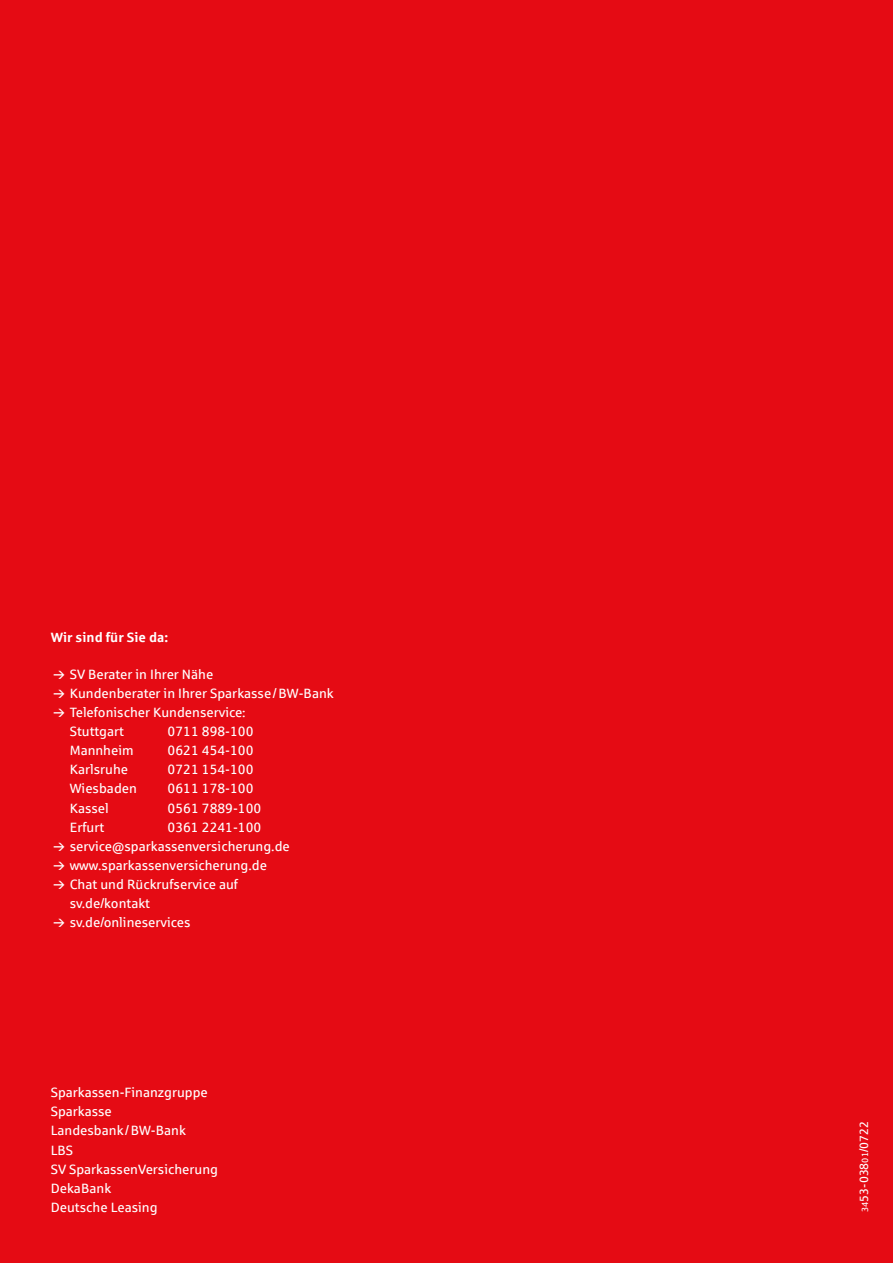
<style>
.page{position:relative;width:893px;height:1263px;background:#e50b14}
.page>*{position:absolute;margin:0;border:0;box-sizing:border-box;transform-origin:0 0}
.t1{font:13.5px/19.2px "Sparkasse Rg";color:#fff}
.t2{font:700 13.5px "Sparkasse Rg";color:#fff}
.t3{font:12px "Sparkasse Rg";color:#fff}
.s1{font-size:9px}
</style>
<div class="page">
<p class="t2" style="left:51px;top:628px;width:119px">Wir sind für Sie da:</p>
<p class="t1" style="left:70px;top:664px;width:265px">SV Berater in Ihrer Nähe<br>Kundenberater in Ihrer Sparkasse/BW-Bank<br>Telefonischer Kundenservice:<br>Stuttgart</p>
<p class="t1" style="left:168px;top:721px;width:87px">0711 898-100</p>
<p class="t1" style="left:70px;top:740px;width:65px">Mannheim</p>
<p class="t1" style="left:168px;top:740px;width:87px">0621 454-100</p>
<p class="t1" style="left:70px;top:760px;width:60px">Karlsruhe</p>
<p class="t1" style="left:168px;top:760px;width:87px">0721 154-100</p>
<p class="t1" style="left:70px;top:779px;width:69px">Wiesbaden</p>
<p class="t1" style="left:168px;top:779px;width:87px">0611 178-100</p>
<p class="t1" style="left:70px;top:798px;width:41px">Kassel</p>
<p class="t1" style="left:168px;top:798px;width:95px">0561 7889-100</p>
<p class="t1" style="left:70px;top:817px;width:36px">Erfurt</p>
<p class="t1" style="left:70px;top:817px;width:222px;text-indent:98px">0361 2241-100 service@sparkassenversicherung.de www.sparkassenversicherung.de<br>Chat und Rückrufservice auf sv.de/kontakt<br>sv.de/onlineservices</p>
<p class="t1" style="left:51px;top:1082px;width:169px">Sparkassen-Finanzgruppe<br>Sparkasse<br>Landesbank/BW-Bank<br>LBS<br>SV SparkassenVersicherung<br>DekaBank<br>Deutsche Leasing</p>
<p class="t3" style="left:857px;top:1212px;width:92px;rotate:-90deg"><span class="s1">34</span>53-038<span class="s1">01</span>/0722</p>
</div>
